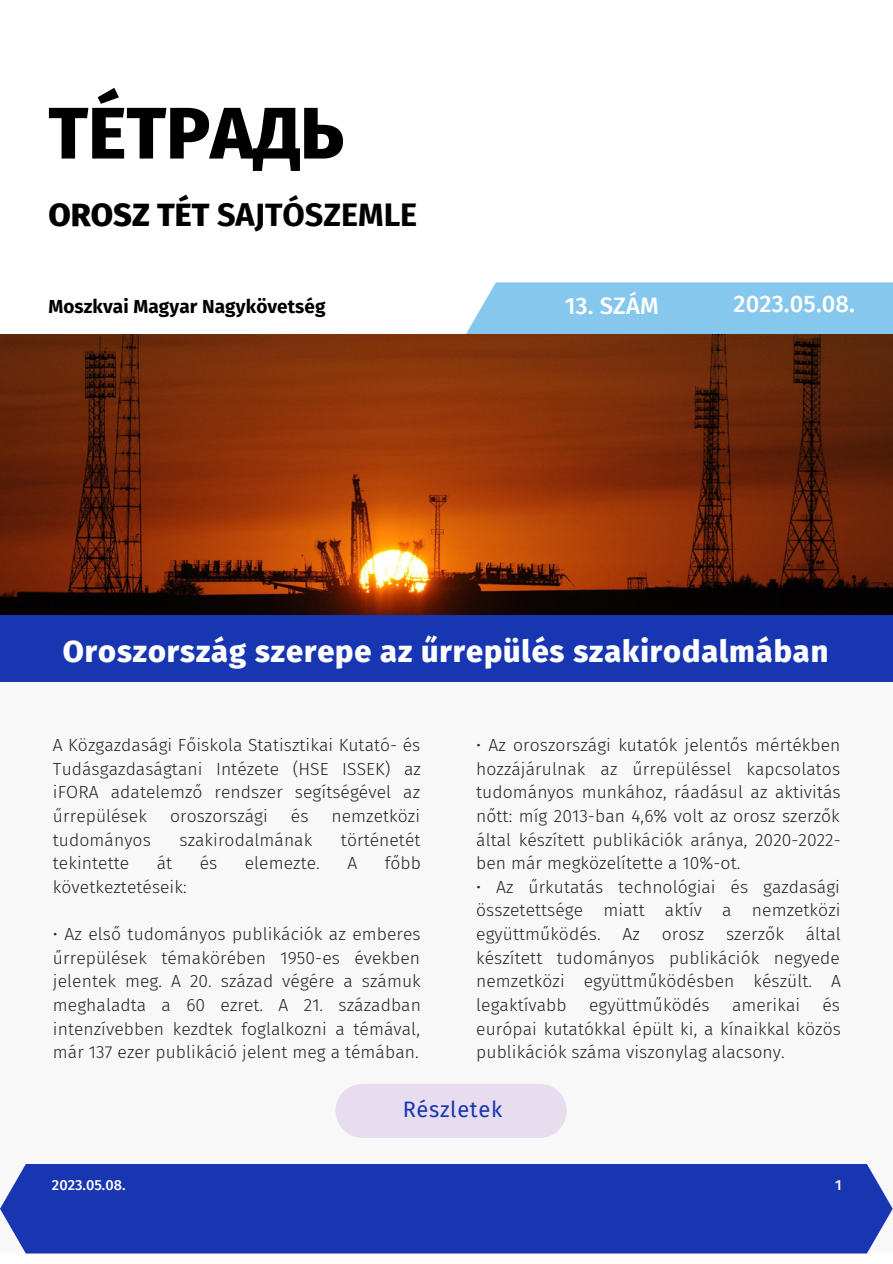
<style>
.page{position:relative;width:893px;height:1264px;background:#fff}
.page>*{position:absolute;margin:0;border:0;box-sizing:border-box;transform-origin:0 0}
.t1{font:800 72.9px "Fira Sans";color:#000}
.t2{font:700 32.4px "Fira Sans";color:#000}
.t3{font:800 30.6px "Fira Sans";letter-spacing:.03em;color:#fff}
.t4{font:500 23.85px "Fira Sans";letter-spacing:.005em;color:#fff}
.t5{font:21.9px "Fira Sans";letter-spacing:.03em;color:#1836b2}
.t6{font:700 18.9px "Fira Sans";letter-spacing:.005em;color:#000}
.t7{font:300 17.55px/23.5px "Fira Sans";letter-spacing:.005em;color:#222;text-align:justify}
.t8{font:500 14.55px "Fira Sans";color:#fff}
.s1{font-weight:800}
</style>
<div class="page">
<div style="left:0;top:614px;width:892px;height:639px;background:#f8f8f8"></div>
<div style="left:335px;top:1083px;width:231px;height:54px;background:#e7ddef;border-radius:27px"></div>
<div style="left:466px;top:282px;width:426px;height:52px;background:#86c7ed"></div>
<div style="left:0;top:614px;width:892px;height:68px;background:#1836b2"></div>
<div style="left:0;top:1164px;width:892px;height:89px;background:#1836b2"></div>
<img style="left:0;top:334px;width:892px;height:280px">
<p class="t1" style="left:48px;top:90px;width:297px">TÉTРАДЬ</p>
<p class="t2" style="left:48px;top:196px;width:370px"><span class="s1">OROSZ TÉT</span> SAJTÓSZEMLE</p>
<p class="t6" style="left:48px;top:295px;width:279px">Moszkvai Magyar Nagykövetség</p>
<p class="t4" style="left:564px;top:292px;width:95px">13. SZÁM</p>
<p class="t4" style="left:733px;top:290px;width:123px">2023.05.08.</p>
<p class="t3" style="left:63px;top:633px;width:766px">Oroszország szerepe az űrrepülés szakirodalmában</p>
<p class="t7" style="left:53px;top:733px;width:369px">A Közgazdasági Főiskola Statisztikai Kutató- és Tudásgazdaságtani Intézete (HSE ISSEK) az iFORA adatelemző rendszer segítségével az űrrepülések</p>
<p class="t7" style="left:170px;top:804px;width:99px">oroszországi</p>
<p class="t7" style="left:291px;top:804px;width:19px">és</p>
<p class="t7" style="left:331px;top:804px;width:90px">nemzetközi</p>
<p class="t7" style="left:53px;top:828px;width:99px">tudományos</p>
<p class="t7" style="left:179px;top:828px;width:134px">szakirodalmának</p>
<p class="t7" style="left:341px;top:828px;width:81px">történetét</p>
<p class="t7" style="left:53px;top:851px;width:78px">tekintette</p>
<p class="t7" style="left:157px;top:851px;width:17px">át</p>
<p class="t7" style="left:200px;top:851px;width:19px">és</p>
<p class="t7" style="left:245px;top:851px;width:76px">elemezte.</p>
<p class="t7" style="left:347px;top:851px;width:11px">A</p>
<p class="t7" style="left:385px;top:851px;width:38px">főbb</p>
<p class="t7" style="left:53px;top:875px;width:135px">következtetéseik:</p>
<p class="t7" style="left:53px;top:922px;width:369px">• Az első tudományos publikációk az emberes űrrepülések témakörében 1950-es években jelentek meg. A 20. század végére a számuk meghaladta a 60 ezret. A 21. században intenzívebben kezdtek foglalkozni a témával, már 137 ezer publikáció jelent meg a témában.</p>
<p class="t7" style="left:476px;top:733px;width:366px">• Az oroszországi kutatók jelentős mértékben hozzájárulnak az űrrepüléssel kapcsolatos tudományos munkához, ráadásul az aktivitás nőtt: míg 2013-ban 4,6% volt az orosz szerzők által készített publikációk aránya, 2020-2022- ben már megközelítette a 10%-ot.</p>
<p class="t7" style="left:476px;top:875px;width:366px">• Az űrkutatás technológiai és gazdasági összetettsége miatt aktív a nemzetközi együttműködés.</p>
<p class="t7" style="left:622px;top:922px;width:19px">Az</p>
<p class="t7" style="left:661px;top:922px;width:44px">orosz</p>
<p class="t7" style="left:726px;top:922px;width:59px">szerzők</p>
<p class="t7" style="left:476px;top:922px;width:366px;text-indent:329px">által készített tudományos publikációk negyede nemzetközi együttműködésben készült. A legaktívabb</p>
<p class="t7" style="left:589px;top:993px;width:122px">együttműködés</p>
<p class="t7" style="left:732px;top:993px;width:70px">amerikai</p>
<p class="t7" style="left:476px;top:993px;width:366px;text-indent:346px">és európai kutatókkal épült ki, a kínaikkal közös publikációk száma viszonylag alacsony.</p>
<p class="t5" style="left:402px;top:1096px;width:101px">Részletek</p>
<p class="t8" style="left:52px;top:1176px;width:75px">2023.05.08.</p>
<p class="t8" style="left:834px;top:1176px;width:8px">1</p>
</div>
